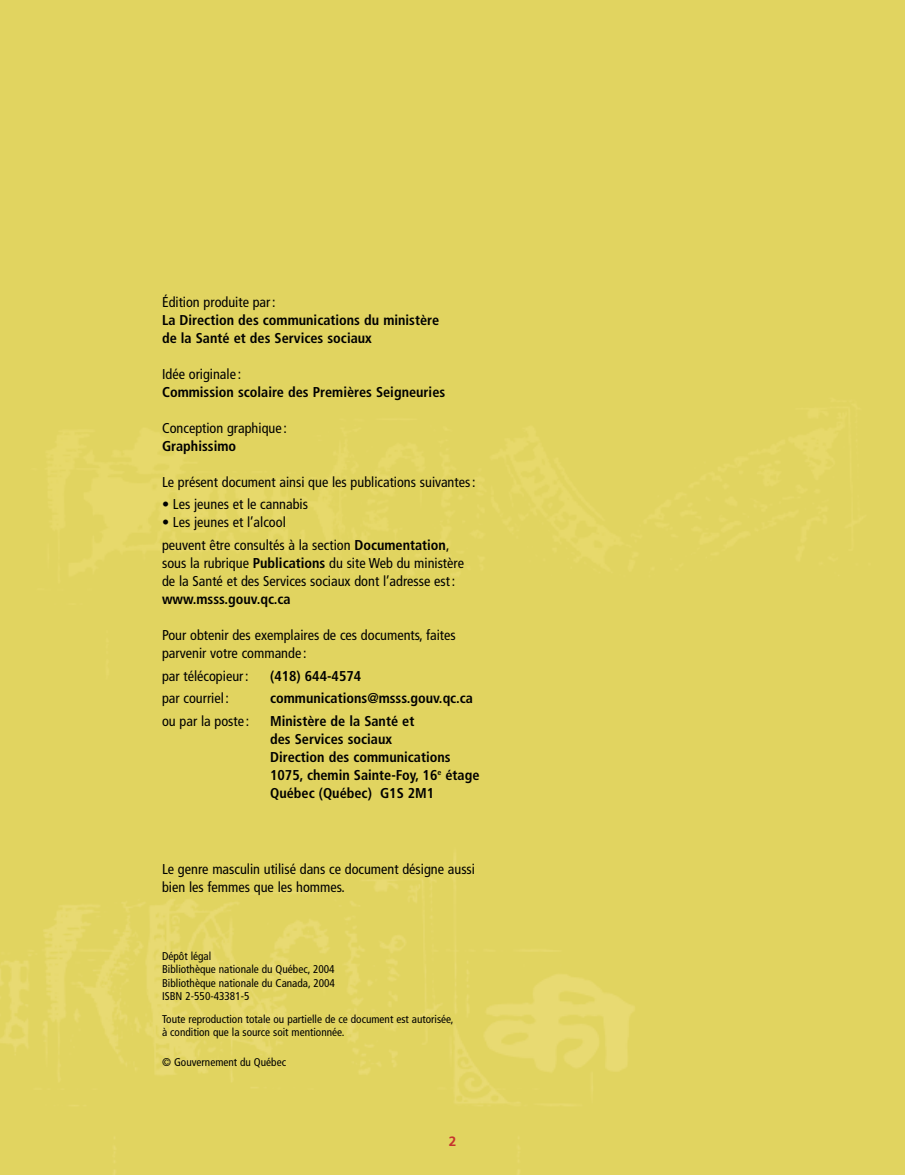
<style>
.page{position:relative;width:905px;height:1175px;background:#fff}
.page>*{position:absolute;margin:0;border:0;box-sizing:border-box;transform-origin:0 0}
.t1{font:condensed 14.25px/18px "Frutiger";color:#000}
.t2{font:700 condensed 14.25px/18px "Frutiger";color:#000}
.t3{font:700 13.5px "Frutiger";color:#c6322d}
.t4{font:condensed 11.25px/13.5px "Frutiger";color:#000}
.s1{font-weight:700}
</style>
<div class="page">
<div style="left:0;top:0;width:904px;height:1174px;background:#e1d460"></div>
<p class="t1" style="left:162px;top:294px;width:115px">Édition produite par :</p>
<p class="t2" style="left:162px;top:312px;width:278px">La Direction des communications du ministère de la Santé et des Services sociaux</p>
<p class="t1" style="left:162px;top:366px;width:81px">Idée originale :</p>
<p class="t2" style="left:162px;top:384px;width:285px">Commission scolaire des Premières Seigneuries</p>
<p class="t1" style="left:162px;top:420px;width:126px">Conception graphique :</p>
<p class="t2" style="left:162px;top:438px;width:76px">Graphissimo</p>
<p class="t1" style="left:162px;top:474px;width:315px">Le présent document ainsi que les publications suivantes:</p>
<p class="t1" style="left:162px;top:496px;width:147px">• Les jeunes et le cannabis</p>
<p class="t1" style="left:162px;top:512px;width:289px;line-height:22.5px">• Les jeunes et l’alcool<br>peuvent être consultés à la section <span class="s1">Documentation</span>,</p>
<p class="t1" style="left:162px;top:555px;width:303px">sous la rubrique <span class="s1">Publications</span> du site Web du ministère de la Santé et des Services sociaux dont l’adresse est :</p>
<p class="t2" style="left:162px;top:591px;width:130px">www.msss.gouv.qc.ca</p>
<p class="t1" style="left:162px;top:627px;width:295px">Pour obtenir des exemplaires de ces documents, faites parvenir votre commande :</p>
<p class="t1" style="left:162px;top:667px;width:88px">par télécopieur:</p>
<p class="t2" style="left:270px;top:667px;width:93px">(418) 644-4574</p>
<p class="t1" style="left:162px;top:690px;width:68px">par courriel :</p>
<p class="t2" style="left:270px;top:690px;width:204px">communications@msss.gouv.qc.ca</p>
<p class="t1" style="left:162px;top:713px;width:89px">ou par la poste :</p>
<p class="t2" style="left:270px;top:713px;width:211px">Ministère de la Santé et<br>des Services sociaux<br>Direction des communications<br>1075, chemin Sainte-Foy, 16<sup>e</sup> étage<br>Québec (Québec) G1S 2M1</p>
<p class="t1" style="left:162px;top:861px;width:314px">Le genre masculin utilisé dans ce document désigne aussi bien les femmes que les hommes.</p>
<p class="t4" style="left:162px;top:950px;width:174px">Dépôt légal<br>Bibliothèque nationale du Québec, 2004<br>Bibliothèque nationale du Canada, 2004<br>ISBN 2-550-43381-5</p>
<p class="t4" style="left:162px;top:1013px;width:293px">Toute reproduction totale ou partielle de ce document est autorisée, à condition que la source soit mentionnée.</p>
<p class="t4" style="left:162px;top:1056px;width:125px">© Gouvernement du Québec</p>
<p class="t3" style="left:448px;top:1136px;width:9px">2</p>
</div>
